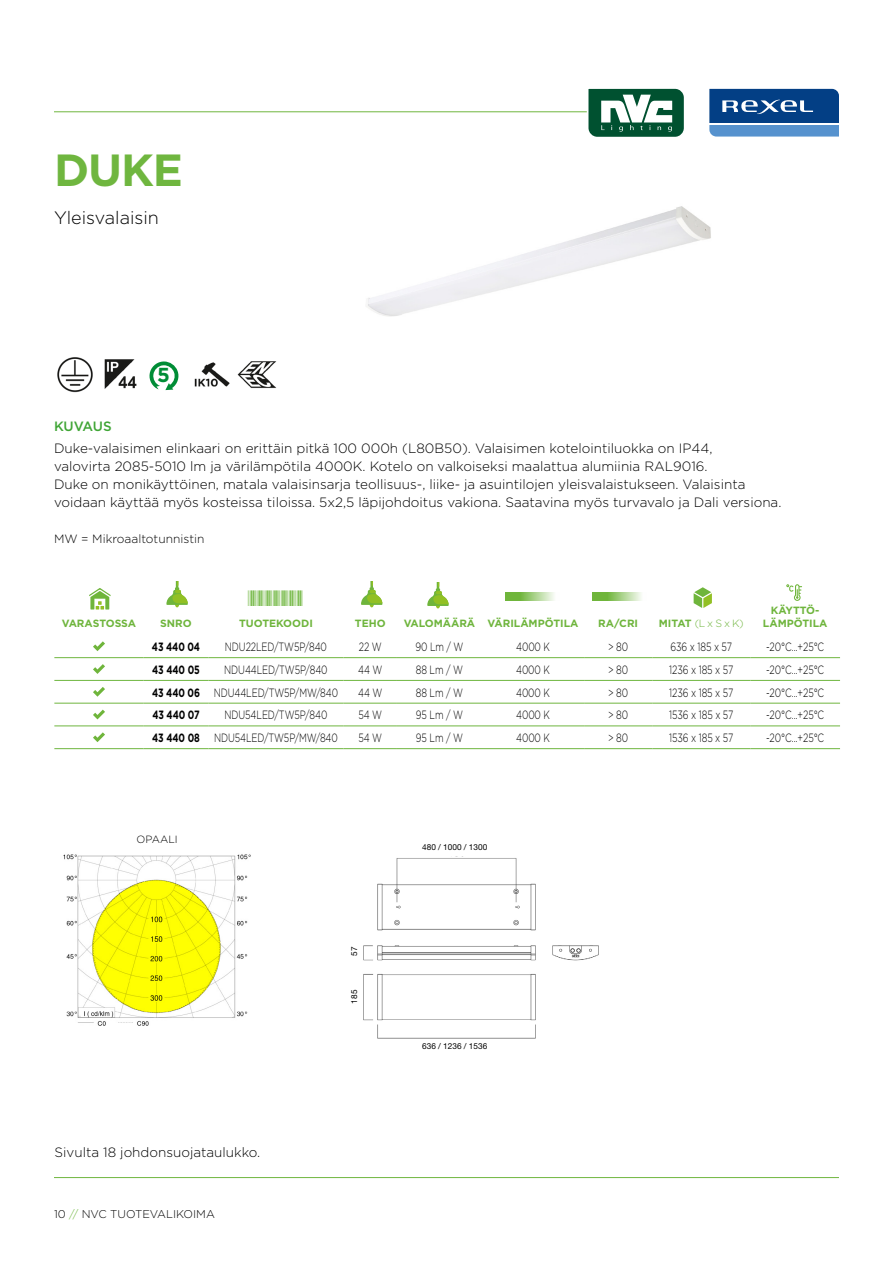
<style>
.page{position:relative;width:893px;height:1263px;background:#fff}
.page>*{position:absolute;margin:0;border:0;box-sizing:border-box;transform-origin:0 0}
.t1{font:700 45px "Gotham";color:#6fb63f}
.t2{font:300 18px "Gotham";color:#000}
.t3{font:300 13.5px/18px "Gotham";color:#000}
.t4{font:13.5px "Bar Code 39 Regular";color:#6fb63f}
.t5{font:500 13.5px "Gotham";letter-spacing:-.015em;color:#3fa535}
.t6{font:300 12px "Gotham";letter-spacing:-.01em;color:#000;scale:.75 1}
.t7{font:300 12px "Gotham";letter-spacing:-.01em;color:#000}
.t8{font:700 12px "Gotham";letter-spacing:-.01em;color:#000;scale:.75 1}
.t9{font:300 11.25px "Gotham";color:#000}
.t10{font:700 10.5px/12.6px "Gotham";color:#6fb53d;text-align:center}
.t11{font:300 10.5px "Gotham";color:#6fb53d}
.t12{font:300 10.5px "Gotham";color:#000}
.t13{font:8.25px "Helvetica Neue LTW1 G";color:#000}
.s1{font-weight:700}
.s2{color:#6fb63f}
</style>
<div class="page">
<hr style="left:54px;top:1177px;width:785px;height:1px;background:#6fb63f">
<hr style="left:54px;top:111px;width:541px;height:1px;background:#6fb63f">
<svg style="left:586px;top:88px;width:98px;height:49px"></svg>
<svg style="left:709px;top:89px;width:130px;height:48px;background:#376ba5"></svg>
<img style="left:366px;top:206px;width:345px;height:111px">
<svg style="left:149px;top:361px;width:30px;height:29px"></svg>
<svg style="left:54px;top:658px;width:786px;height:69px"></svg>
<hr style="left:54px;top:657px;width:90px;height:1px;background:#6fb63f">
<hr style="left:208px;top:657px;width:136px;height:1px;background:#6fb63f">
<hr style="left:344px;top:657px;width:53px;height:1px;background:#6fb63f">
<hr style="left:397px;top:657px;width:85px;height:1px;background:#6fb63f">
<hr style="left:482px;top:657px;width:102px;height:1px;background:#6fb63f">
<hr style="left:584px;top:657px;width:68px;height:1px;background:#6fb63f">
<hr style="left:652px;top:657px;width:98px;height:1px;background:#6fb63f">
<hr style="left:750px;top:657px;width:90px;height:1px;background:#6fb63f">
<hr style="left:144px;top:680px;width:64px;height:1px;background:#6fb63f">
<hr style="left:54px;top:725px;width:90px;height:1px;background:#6fb63f">
<hr style="left:208px;top:725px;width:136px;height:1px;background:#6fb63f">
<hr style="left:344px;top:725px;width:53px;height:1px;background:#6fb63f">
<hr style="left:397px;top:725px;width:85px;height:1px;background:#6fb63f">
<hr style="left:482px;top:725px;width:102px;height:1px;background:#6fb63f">
<hr style="left:584px;top:725px;width:68px;height:1px;background:#6fb63f">
<hr style="left:652px;top:725px;width:98px;height:1px;background:#6fb63f">
<hr style="left:750px;top:725px;width:90px;height:1px;background:#6fb63f">
<hr style="left:54px;top:748px;width:90px;height:1px;background:#6fb63f">
<hr style="left:144px;top:748px;width:64px;height:1px;background:#6fb63f">
<hr style="left:208px;top:748px;width:136px;height:1px;background:#6fb63f">
<hr style="left:344px;top:748px;width:53px;height:1px;background:#6fb63f">
<hr style="left:397px;top:748px;width:85px;height:1px;background:#6fb63f">
<hr style="left:482px;top:748px;width:102px;height:1px;background:#6fb63f">
<hr style="left:584px;top:748px;width:68px;height:1px;background:#6fb63f">
<hr style="left:652px;top:748px;width:98px;height:1px;background:#6fb63f">
<hr style="left:750px;top:748px;width:90px;height:1px;background:#6fb63f">
<hr style="left:144px;top:657px;width:64px;height:1px;background:#6fb63f">
<hr style="left:54px;top:680px;width:90px;height:1px;background:#6fb63f">
<hr style="left:208px;top:680px;width:136px;height:1px;background:#6fb63f">
<hr style="left:344px;top:680px;width:53px;height:1px;background:#6fb63f">
<hr style="left:397px;top:680px;width:85px;height:1px;background:#6fb63f">
<hr style="left:482px;top:680px;width:102px;height:1px;background:#6fb63f">
<hr style="left:584px;top:680px;width:68px;height:1px;background:#6fb63f">
<hr style="left:652px;top:680px;width:98px;height:1px;background:#6fb63f">
<hr style="left:750px;top:680px;width:90px;height:1px;background:#6fb63f">
<hr style="left:54px;top:703px;width:90px;height:1px;background:#6fb63f">
<hr style="left:144px;top:703px;width:64px;height:1px;background:#6fb63f">
<hr style="left:208px;top:703px;width:136px;height:1px;background:#6fb63f">
<hr style="left:344px;top:703px;width:53px;height:1px;background:#6fb63f">
<hr style="left:397px;top:703px;width:85px;height:1px;background:#6fb63f">
<hr style="left:482px;top:703px;width:102px;height:1px;background:#6fb63f">
<hr style="left:584px;top:703px;width:68px;height:1px;background:#6fb63f">
<hr style="left:652px;top:703px;width:98px;height:1px;background:#6fb63f">
<hr style="left:750px;top:703px;width:90px;height:1px;background:#6fb63f">
<hr style="left:144px;top:725px;width:64px;height:1px;background:#6fb63f">
<svg style="left:93px;top:641px;width:12px;height:10px"></svg>
<svg style="left:93px;top:664px;width:12px;height:10px"></svg>
<svg style="left:93px;top:687px;width:12px;height:10px"></svg>
<svg style="left:93px;top:710px;width:12px;height:9px"></svg>
<svg style="left:93px;top:732px;width:12px;height:10px"></svg>
<svg style="left:694px;top:587px;width:18px;height:21px"></svg>
<svg style="left:361px;top:581px;width:21px;height:26px"></svg>
<svg style="left:166px;top:581px;width:22px;height:26px"></svg>
<svg style="left:427px;top:582px;width:22px;height:26px"></svg>
<svg style="left:89px;top:588px;width:22px;height:21px"></svg>
<svg style="left:592px;top:592px;width:49px;height:9px"></svg>
<svg style="left:505px;top:592px;width:49px;height:9px"></svg>
<img style="left:63px;top:854px;width:188px;height:172px">
<svg style="left:786px;top:584px;width:16px;height:17px"></svg>
<img style="left:57px;top:357px;width:36px;height:36px">
<img style="left:104px;top:359px;width:33px;height:30px">
<img style="left:194px;top:362px;width:36px;height:25px">
<img style="left:238px;top:361px;width:39px;height:28px">
<img style="left:363px;top:858px;width:236px;height:181px">
<h1 class="t1" style="left:54px;top:140px;width:130px">DUKE</h1>
<h2 class="t2" style="left:54px;top:206px;width:106px">Yleisvalaisin</h2>
<p class="t5" style="left:54px;top:417px;width:59px">KUVAUS</p>
<p class="t3" style="left:54px;top:439px;width:729px">Duke-valaisimen elinkaari on erittäin pitkä 100 000h (L80B50). Valaisimen kotelointiluokka on IP44,<br>valovirta 2085-5010 lm ja värilämpötila 4000K. Kotelo on valkoiseksi maalattua alumiinia RAL9016.<br>Duke on monikäyttöinen, matala valaisinsarja teollisuus-, liike- ja asuintilojen yleisvalaistukseen. Valaisinta voidaan käyttää myös kosteissa tiloissa. 5x2,5 läpijohdoitus vakiona. Saatavina myös turvavalo ja Dali versiona.</p>
<p class="t7" style="left:54px;top:531px;width:152px">MW = Mikroaaltotunnistin</p>
<p class="t4" style="left:248px;top:594px;width:56px">*******</p>
<p class="t10" style="left:62px;top:617px;width:76px">VARASTOSSA</p>
<p class="t10" style="left:160px;top:617px;width:33px">SNRO</p>
<p class="t10" style="left:239px;top:617px;width:75px">TUOTEKOODI</p>
<p class="t10" style="left:355px;top:617px;width:32px">TEHO</p>
<p class="t10" style="left:404px;top:617px;width:176px">VALOMÄÄRÄ VÄRILÄMPÖTILA</p>
<p class="t10" style="left:598px;top:617px;width:41px">RA/CRI</p>
<p class="t11" style="left:659px;top:616px;width:86px"><span class="s1">MITAT</span> (L x S x K)</p>
<p class="t10" style="left:763px;top:604px;width:66px">KÄYTTÖ-<br>LÄMPÖTILA</p>
<p class="t8" style="left:152px;top:639px;width:66px">43 440 04</p>
<p class="t6" style="left:225px;top:639px;width:138px">NDU22LED/TW5P/840</p>
<p class="t6" style="left:359px;top:639px;width:32px">22 W</p>
<p class="t6" style="left:415px;top:639px;width:66px">90 Lm / W</p>
<p class="t6" style="left:516px;top:639px;width:47px">4000 K</p>
<p class="t6" style="left:608px;top:639px;width:28px">&gt; 80</p>
<p class="t6" style="left:671px;top:639px;width:83px">636 x 185 x 57</p>
<p class="t6" style="left:766px;top:639px;width:79px">-20°C...+25°C</p>
<p class="t8" style="left:152px;top:662px;width:65px">43 440 05</p>
<p class="t6" style="left:224px;top:662px;width:139px">NDU44LED/TW5P/840</p>
<p class="t6" style="left:358px;top:662px;width:34px">44 W</p>
<p class="t6" style="left:416px;top:662px;width:65px">88 Lm / W</p>
<p class="t6" style="left:516px;top:662px;width:47px">4000 K</p>
<p class="t6" style="left:608px;top:662px;width:28px">&gt; 80</p>
<p class="t6" style="left:669px;top:662px;width:87px">1236 x 185 x 57</p>
<p class="t6" style="left:766px;top:662px;width:79px">-20°C...+25°C</p>
<p class="t6" style="left:152px;top:685px;width:250px"><span class="s1">43 440 06</span> NDU44LED/TW5P/MW/840</p>
<p class="t6" style="left:358px;top:685px;width:34px">44 W</p>
<p class="t6" style="left:416px;top:685px;width:65px">88 Lm / W</p>
<p class="t6" style="left:516px;top:685px;width:47px">4000 K</p>
<p class="t6" style="left:608px;top:685px;width:28px">&gt; 80</p>
<p class="t6" style="left:669px;top:685px;width:87px">1236 x 185 x 57</p>
<p class="t6" style="left:766px;top:685px;width:79px">-20°C...+25°C</p>
<p class="t8" style="left:152px;top:707px;width:65px">43 440 07</p>
<p class="t6" style="left:225px;top:707px;width:139px">NDU54LED/TW5P/840</p>
<p class="t6" style="left:358px;top:707px;width:33px">54 W</p>
<p class="t6" style="left:416px;top:707px;width:64px">95 Lm / W</p>
<p class="t6" style="left:516px;top:707px;width:47px">4000 K</p>
<p class="t6" style="left:608px;top:707px;width:28px">&gt; 80</p>
<p class="t6" style="left:669px;top:707px;width:87px">1536 x 185 x 57</p>
<p class="t6" style="left:766px;top:707px;width:79px">-20°C...+25°C</p>
<p class="t6" style="left:152px;top:730px;width:249px"><span class="s1">43 440 08</span> NDU54LED/TW5P/MW/840</p>
<p class="t6" style="left:358px;top:730px;width:33px">54 W</p>
<p class="t6" style="left:416px;top:730px;width:64px">95 Lm / W</p>
<p class="t6" style="left:516px;top:730px;width:47px">4000 K</p>
<p class="t6" style="left:608px;top:730px;width:28px">&gt; 80</p>
<p class="t6" style="left:669px;top:730px;width:87px">1536 x 185 x 57</p>
<p class="t6" style="left:766px;top:730px;width:79px">-20°C...+25°C</p>
<p class="t12" style="left:137px;top:833px;width:43px">OPAALI</p>
<p class="t3" style="left:55px;top:1143px;width:207px">Sivulta 18 johdonsuojataulukko.</p>
<p class="t9" style="left:54px;top:1207px;width:162px">10 <span class="s2">//</span> NVC TUOTEVALIKOIMA</p>
<p class="t13" style="left:349px;top:956px;width:11px;rotate:-90deg">57</p>
<p class="t13" style="left:349px;top:1003px;width:15px;rotate:-90deg">185</p>
<p class="t13" style="left:422px;top:842px;width:67px">480 / 1000 / 1300</p>
<p class="t13" style="left:422px;top:1041px;width:67px">636 / 1236 / 1536</p>
</div>
